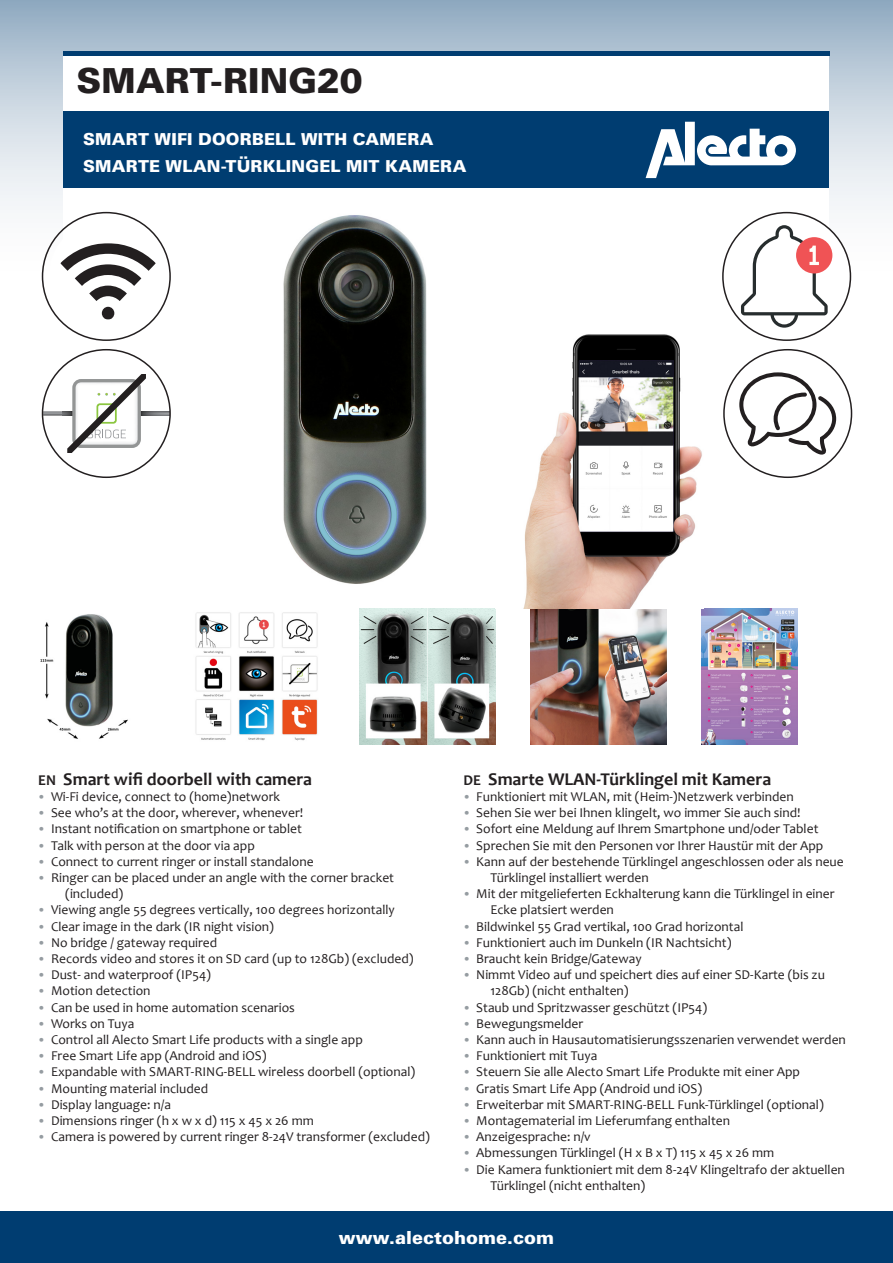
<style>
.page{position:relative;width:893px;height:1263px;background:#fff}
.page>*{position:absolute;margin:0;border:0;box-sizing:border-box;transform-origin:0 0}
.t1{font:900 34.5px "Univers LT Std";color:#231f20}
._03_Babycare_Basis_B{font:700 18px "Candara";color:#231f20}
.t2{font:900 18px "Univers LT Std";color:#fff}
.t3{font:900 16.5px "Univers LT Std";letter-spacing:.01em;color:#fff}
.t4{font:13.5px/16.2px "Candara";color:#231f20}
.s1{font-size:15px}
.s2{font-family:"Calibri";font-weight:300;color:#959ca1}
</style>
<div class="page">
<svg style="left:0;top:0;width:893px;height:306px"></svg>
<div style="left:0;top:1212px;width:893px;height:51px;background:#003d71"></div>
<div style="left:64px;top:51px;width:765px;height:557px;background:#fff"></div>
<div style="left:63px;top:112px;width:766px;height:76px;background:#003d71"></div>
<img style="left:195px;top:612px;width:123px;height:129px">
<hr style="left:63px;top:51px;width:766px;height:4px;background:#003d71">
<img style="left:40px;top:614px;width:88px;height:125px">
<svg style="left:646px;top:122px;width:150px;height:56px"></svg>
<img style="left:168px;top:215px;width:259px;height:369px">
<img style="left:702px;top:608px;width:96px;height:136px">
<svg style="left:49px;top:219px;width:115px;height:115px"></svg>
<div style="left:723px;top:213px;width:127px;height:127px;background:#fff;border-radius:64px"></div>
<div style="left:796px;top:237px;width:36px;height:36px;background:#f05355;border-radius:50%"></div>
<svg style="left:741px;top:225px;width:87px;height:103px"></svg>
<svg style="left:739px;top:372px;width:97px;height:83px"></svg>
<img style="left:146px;top:411px;width:22px;height:5px">
<svg style="left:62px;top:374px;width:84px;height:79px"></svg>
<img style="left:360px;top:608px;width:135px;height:136px">
<img style="left:531px;top:608px;width:135px;height:136px">
<img style="left:523px;top:334px;width:179px;height:274px">
<p class="t1" style="left:77px;top:59px;width:288px">SMART-RING20</p>
<p class="t3" style="left:83px;top:129px;width:352px">SMART WIFI DOORBELL WITH CAMERA</p>
<p class="t3" style="left:83px;top:156px;width:385px">SMARTE WLAN-TÜRKLINGEL MIT KAMERA</p>
<p class="_03_Babycare_Basis_B" style="left:38px;top:768px;width:275px"><span class="s1">EN</span> Smart wifi doorbell with camera</p>
<p class="t4" style="left:38px;top:788px;width:243px"><span class="s2">•</span> Wi-Fi device, connect to (home)network</p>
<p class="t4" style="left:38px;top:804px;width:266px"><span class="s2">•</span> See who’s at the door, wherever, whenever!</p>
<p class="t4" style="left:38px;top:821px;width:265px"><span class="s2">•</span> Instant notification on smartphone or tablet</p>
<p class="t4" style="left:38px;top:837px;width:218px"><span class="s2">•</span> Talk with person at the door via app</p>
<p class="t4" style="left:38px;top:853px;width:277px"><span class="s2">•</span> Connect to current ringer or install standalone</p>
<p class="t4" style="left:65px;top:869px;width:330px;text-indent:-27px"><span class="s2">•</span> Ringer can be placed under an angle with the corner bracket (included)</p>
<p class="t4" style="left:38px;top:902px;width:358px"><span class="s2">•</span> Viewing angle 55 degrees vertically, 100 degrees horizontally</p>
<p class="t4" style="left:38px;top:918px;width:237px"><span class="s2">•</span> Clear image in the dark (IR night vision)</p>
<p class="t4" style="left:38px;top:934px;width:181px"><span class="s2">•</span> No bridge / gateway required</p>
<p class="t4" style="left:38px;top:950px;width:377px"><span class="s2">•</span> Records video and stores it on SD card (up to 128Gb) (excluded)</p>
<p class="t4" style="left:38px;top:966px;width:174px"><span class="s2">•</span> Dust- and waterproof (IP54)</p>
<p class="t4" style="left:38px;top:983px;width:114px"><span class="s2">•</span> Motion detection</p>
<p class="t4" style="left:38px;top:999px;width:258px"><span class="s2">•</span> Can be used in home automation scenarios</p>
<p class="t4" style="left:38px;top:1015px;width:98px"><span class="s2">•</span> Works on Tuya</p>
<p class="t4" style="left:38px;top:1031px;width:326px"><span class="s2">•</span> Control all Alecto Smart Life products with a single app</p>
<p class="t4" style="left:38px;top:1047px;width:230px"><span class="s2">•</span> Free Smart Life app (Android and iOS)</p>
<p class="t4" style="left:38px;top:1064px;width:379px"><span class="s2">•</span> Expandable with SMART-RING-BELL wireless doorbell (optional)</p>
<p class="t4" style="left:38px;top:1080px;width:172px"><span class="s2">•</span> Mounting material included</p>
<p class="t4" style="left:38px;top:1096px;width:134px"><span class="s2">•</span> Display language: n/a</p>
<p class="t4" style="left:38px;top:1112px;width:277px"><span class="s2">•</span> Dimensions ringer (h x w x d) 115 x 45 x 26 mm</p>
<p class="t4" style="left:38px;top:1128px;width:393px"><span class="s2">•</span> Camera is powered by current ringer 8-24V transformer (excluded)</p>
<p class="_03_Babycare_Basis_B" style="left:463px;top:768px;width:309px"><span class="s1">DE</span> Smarte WLAN-Türklingel mit Kamera</p>
<p class="t4" style="left:463px;top:788px;width:332px"><span class="s2">•</span> Funktioniert mit WLAN, mit (Heim-)Netzwerk verbinden</p>
<p class="t4" style="left:463px;top:804px;width:339px"><span class="s2">•</span> Sehen Sie wer bei Ihnen klingelt, wo immer Sie auch sind!</p>
<p class="t4" style="left:463px;top:821px;width:356px"><span class="s2">•</span> Sofort eine Meldung auf Ihrem Smartphone und/oder Tablet</p>
<p class="t4" style="left:463px;top:837px;width:361px"><span class="s2">•</span> Sprechen Sie mit den Personen vor Ihrer Haustür mit der App</p>
<p class="t4" style="left:490px;top:853px;width:355px;text-indent:-27px"><span class="s2">•</span> Kann auf der bestehende Türklingel angeschlossen oder als neue<br>Türklingel installiert werden</p>
<p class="t4" style="left:490px;top:885px;width:346px;text-indent:-27px"><span class="s2">•</span> Mit der mitgelieferten Eckhalterung kann die Türklingel in einer<br>Ecke platsiert werden</p>
<p class="t4" style="left:463px;top:918px;width:282px"><span class="s2">•</span> Bildwinkel 55 Grad vertikal, 100 Grad horizontal</p>
<p class="t4" style="left:463px;top:934px;width:270px"><span class="s2">•</span> Funktioniert auch im Dunkeln (IR Nachtsicht)</p>
<p class="t4" style="left:463px;top:950px;width:180px"><span class="s2">•</span> Braucht kein Bridge/Gateway</p>
<p class="t4" style="left:490px;top:966px;width:336px;text-indent:-27px"><span class="s2">•</span> Nimmt Video auf und speichert dies auf einer SD-Karte (bis zu<br>128Gb) (nicht enthalten)</p>
<p class="t4" style="left:463px;top:999px;width:245px"><span class="s2">•</span> Staub und Spritzwasser geschützt (IP54)</p>
<p class="t4" style="left:463px;top:1015px;width:121px"><span class="s2">•</span> Bewegungsmelder</p>
<p class="t4" style="left:463px;top:1031px;width:384px"><span class="s2">•</span> Kann auch in Hausautomatisierungsszenarien verwendet werden</p>
<p class="t4" style="left:463px;top:1047px;width:135px"><span class="s2">•</span> Funktioniert mit Tuya</p>
<p class="t4" style="left:463px;top:1064px;width:338px"><span class="s2">•</span> Steuern Sie alle Alecto Smart Life Produkte mit einer App</p>
<p class="t4" style="left:463px;top:1080px;width:240px"><span class="s2">•</span> Gratis Smart Life App (Android und iOS)</p>
<p class="t4" style="left:463px;top:1096px;width:362px"><span class="s2">•</span> Erweiterbar mit SMART-RING-BELL Funk-Türklingel (optional)</p>
<p class="t4" style="left:463px;top:1112px;width:268px"><span class="s2">•</span> Montagematerial im Lieferumfang enthalten</p>
<p class="t4" style="left:463px;top:1128px;width:129px"><span class="s2">•</span> Anzeigesprache: n/v</p>
<p class="t4" style="left:463px;top:1145px;width:312px"><span class="s2">•</span> Abmessungen Türklingel (H x B x T) 115 x 45 x 26 mm</p>
<p class="t4" style="left:490px;top:1161px;width:356px;text-indent:-27px"><span class="s2">•</span> Die Kamera funktioniert mit dem 8-24V Klingeltrafo der aktuellen<br>Türklingel (nicht enthalten)</p>
<p class="t2" style="left:339px;top:1226px;width:217px">www.alectohome.com</p>
</div>
